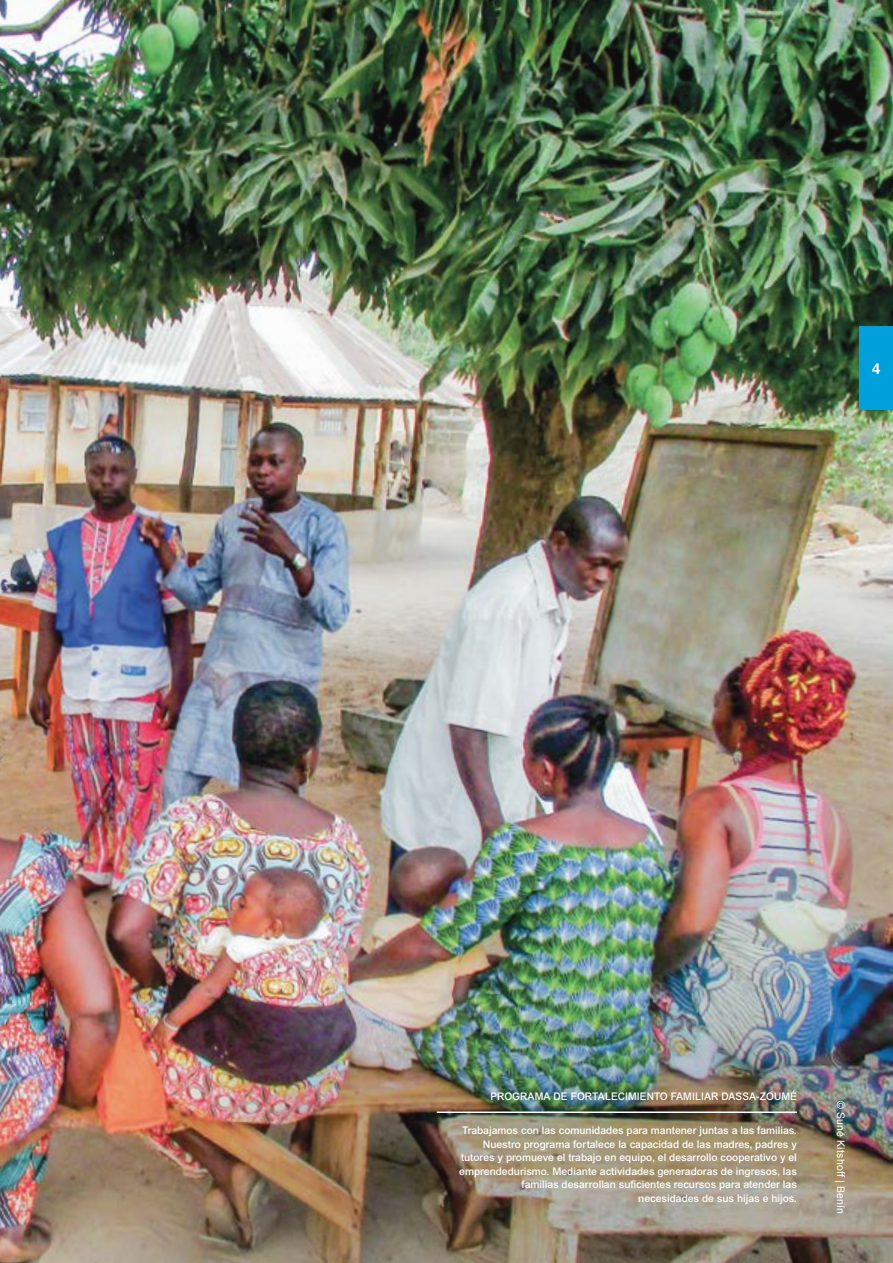
<style>
.page{position:relative;width:893px;height:1263px;background:#fff}
.page>*{position:absolute;margin:0;border:0;box-sizing:border-box;transform-origin:0 0}
.t1{font:700 15px "Helvetica";color:#fff}
.t2{font:500 10.5px/13.5px "Arial MT Std";color:#fff;text-align:right}
.t3{font:500 10.5px "Arial MT Std";color:#fff;scale:.96 1}
.t4{font:10.5px "Arial";letter-spacing:.02em;color:#fff}
</style>
<div class="page">
<img style="left:0;top:0;width:892px;height:1263px">
<hr style="left:436px;top:1112px;width:360px;height:1px;background:#fff">
<div style="left:859px;top:326px;width:33px;height:84px;background:#00a0dc"></div>
<h1 class="t1" style="left:872px;top:356px;width:10px">4</h1>
<p class="t3" style="left:490px;top:1090px;width:321px">PROGRAMA DE FORTALECIMIENTO FAMILIAR DASSA-ZOUMÉ</p>
<p class="t2" style="left:459px;top:1123px;width:339px">Trabajamos con las comunidades para mantener juntas a las familias.<br>Nuestro programa fortalece la capacidad de las madres, padres y tutores y promueve el trabajo en equipo, el desarrollo cooperativo y el emprendedurismo. Mediante actividades generadoras de ingresos, las familias desarrollan suficientes recursos para atender las necesidades de sus hijas e hijos.</p>
<p class="t4" style="left:847px;top:1101px;width:115px;rotate:90deg">© Suné Kitshoff | Benín</p>
</div>
